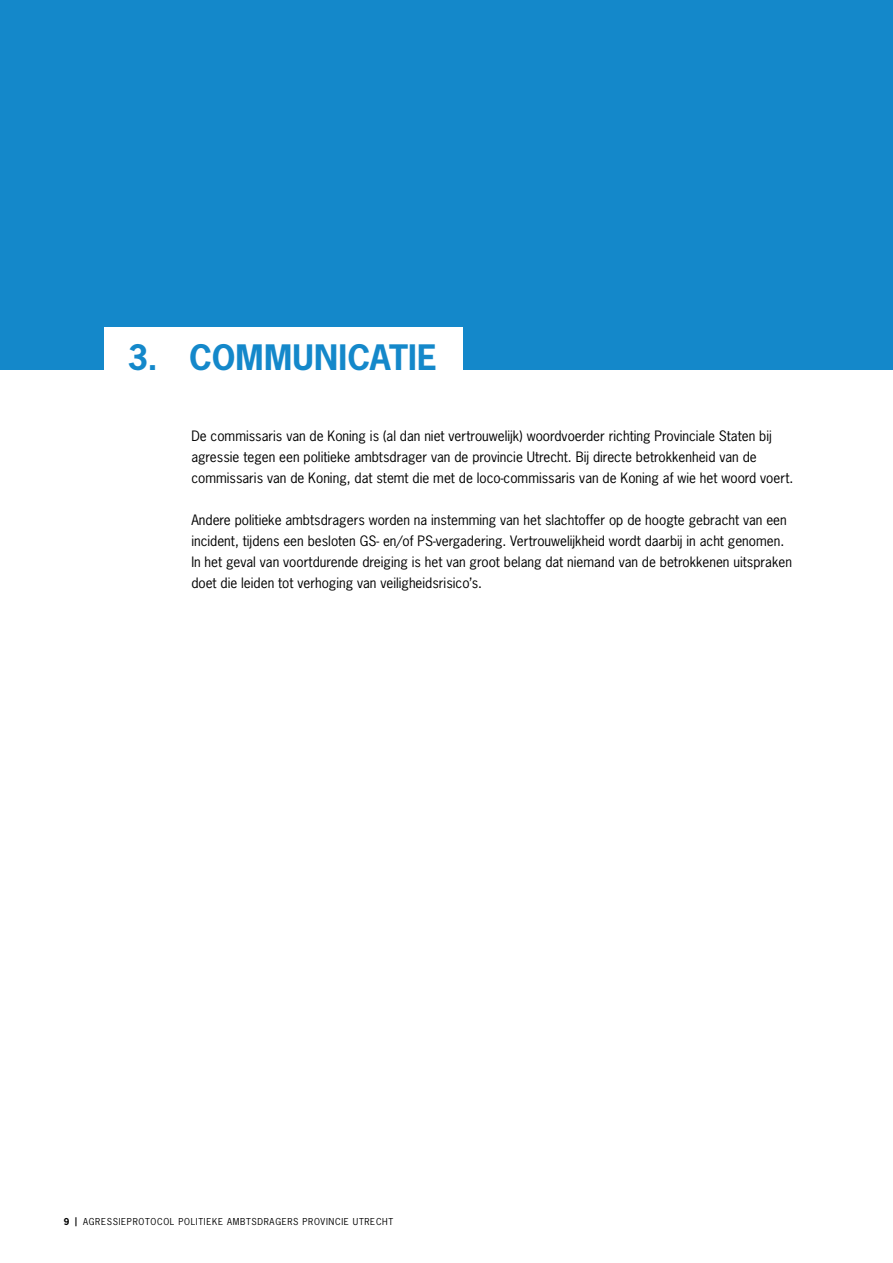
<style>
.page{position:relative;width:893px;height:1263px;background:#fff}
.page>*{position:absolute;margin:0;border:0;box-sizing:border-box;transform-origin:0 0}
.H1_genummerd{font:700 33px "News Gothic Std";letter-spacing:.005em;color:#1488ca}
.Brood{font:13.5px/21px "News Gothic Std";color:#000}
.t1{font:9px "News Gothic Std";letter-spacing:.075em;color:#000}
.s1{font-weight:700}
</style>
<div class="page">
<div style="left:0;top:0;width:893px;height:370px;background:#1488ca"></div>
<div style="left:104px;top:327px;width:358px;height:55px;background:#fff"></div>
<h1 class="H1_genummerd" style="left:128px;top:336px;width:311px">3. COMMUNICATIE</h1>
<p class="Brood" style="left:191px;top:425px;width:603px">De commissaris van de Koning is (al dan niet vertrouwelijk) woordvoerder richting Provinciale Staten bij agressie tegen een politieke ambtsdrager van de provincie Utrecht. Bij directe betrokkenheid van de commissaris van de Koning, dat stemt die met de loco-commissaris van de Koning af wie het woord voert.</p>
<p class="Brood" style="left:191px;top:509px;width:602px">Andere politieke ambtsdragers worden na instemming van het slachtoffer op de hoogte gebracht van een incident, tijdens een besloten GS- en/of PS-vergadering. Vertrouwelijkheid wordt daarbij in acht genomen.<br>In het geval van voortdurende dreiging is het van groot belang dat niemand van de betrokkenen uitspraken doet die leiden tot verhoging van veiligheidsrisico’s.</p>
<p class="t1" style="left:64px;top:1215px;width:331px"><span class="s1">9 |</span> AGRESSIEPROTOCOL POLITIEKE AMBTSDRAGERS PROVINCIE UTRECHT</p>
</div>
